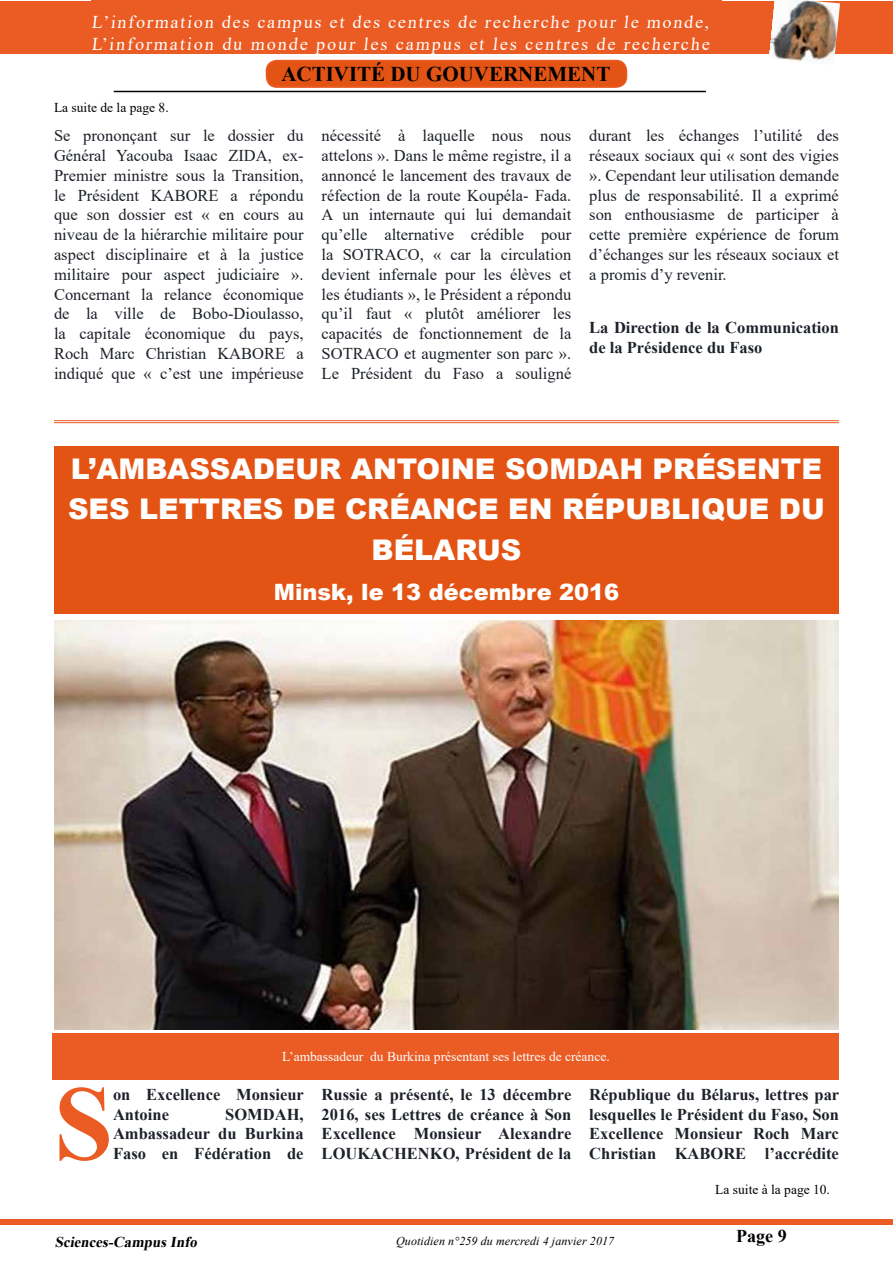
<style>
.page{position:relative;width:893px;height:1263px;background:#fff}
.page>*{position:absolute;margin:0;border:0;box-sizing:border-box;transform-origin:0 0}
.t1{font:700 106.2px "Times New Roman";color:#ea5c24}
.t2{font:900 28.5px/40.5px "Arial";color:#fff;text-align:center}
.t3{font:900 22.5px "Arial";color:#fff}
.t4{font:700 21px "Times New Roman";color:#000}
.t5{font:18px/21.6px "Times New Roman";letter-spacing:.105em;color:#fff}
.t6{font:700 18px "Times New Roman";color:#000}
.t7{font:16.5px/19.8px "Times New Roman";color:#1d2129;text-align:justify}
.t8{font:700 16.5px/19.8px "Times New Roman";color:#1d2129;text-align:justify}
.t9{font:italic 700 15px "Times New Roman";color:#000}
.t10{font:13.5px "Times New Roman";color:#fff}
.t11{font:13.5px "Times New Roman";color:#000}
.t12{font:italic 12px "Times New Roman";letter-spacing:.01em;color:#000}
</style>
<div class="page">
<div style="left:0;top:1219px;width:893px;height:6px;background:#ea5c24"></div>
<hr style="left:114px;top:91px;width:592px;height:1px;background:#000">
<div style="left:0;top:1px;width:893px;height:53px;background:#ea5c24"></div>
<div style="left:91px;top:0;width:631px;height:50px;background:#ea5c24"></div>
<img style="left:769px;top:0;width:71px;height:64px">
<div style="left:266px;top:61px;width:360px;height:26px;background:#e35414;border-radius:10px"></div>
<div style="left:266px;top:60px;width:361px;height:28px;border:2px solid #ea5c24;border-radius:10px"></div>
<hr style="left:54px;top:420px;width:785px;height:1px;background:#ea5c24">
<hr style="left:54px;top:422px;width:785px;height:1px;background:#ea5c24">
<div style="left:54px;top:446px;width:785px;height:167px;background:#e35414"></div>
<img style="left:54px;top:621px;width:785px;height:408px">
<div style="left:53px;top:1033px;width:786px;height:47px;background:#ea5c24"></div>
<p class="t5" style="left:91px;top:11px;width:622px">L’information des campus et des centres de recherche pour le monde,<br>L’information du monde pour les campus et les centres de recherche</p>
<p class="t11" style="left:54px;top:98px;width:116px">La suite de la page 8.</p>
<p class="t4" style="left:281px;top:59px;width:331px">ACTIVITÉ DU GOUVERNEMENT</p>
<p class="t7" style="left:54px;top:125px;width:251px">Se prononçant sur le dossier du Général Yacouba Isaac ZIDA, ex-Premier ministre sous la Transition, le Président KABORE a répondu que son dossier est « en cours au niveau de la hiérarchie militaire pour aspect disciplinaire et à la justice militaire pour aspect judiciaire ».<br>Concernant la relance économique de la ville de Bobo-Dioulasso, la capitale économique du pays, Roch Marc Christian KABORE a indiqué que « c’est une impérieuse</p>
<p class="t7" style="left:322px;top:125px;width:251px">nécessité à laquelle nous nous attelons ». Dans le même registre, il a annoncé le lancement des travaux de réfection de la route Koupéla- Fada.<br>A un internaute qui lui demandait qu’elle alternative crédible pour la SOTRACO, « car la circulation devient infernale pour les élèves et les étudiants », le Président a répondu qu’il faut « plutôt améliorer les capacités de fonctionnement de la SOTRACO et augmenter son parc ».<br>Le Président du Faso a souligné</p>
<p class="t7" style="left:589px;top:125px;width:251px">durant les échanges l’utilité des réseaux sociaux qui « sont des vigies ». Cependant leur utilisation demande plus de responsabilité. Il a exprimé son enthousiasme de participer à cette première expérience de forum d’échanges sur les réseaux sociaux et a promis d’y revenir.</p>
<p class="t8" style="left:589px;top:317px;width:251px">La Direction de la Communication de la Présidence du Faso</p>
<h2 class="t2" style="left:68px;top:448px;width:758px">L’AMBASSADEUR ANTOINE SOMDAH PRÉSENTE<br>SES LETTRES DE CRÉANCE EN RÉPUBLIQUE DU<br>BÉLARUS</h2>
<h3 class="t3" style="left:274px;top:576px;width:347px">Minsk, le 13 décembre 2016</h3>
<p class="t10" style="left:282px;top:1047px;width:329px">L’ambassadeur du Burkina présentant ses lettres de créance.</p>
<h1 class="t1" style="left:54px;top:1047px;width:61px">S</h1>
<p class="t8" style="left:113px;top:1084px;width:192px">on Excellence Monsieur<br>Antoine</p>
<p class="t8" style="left:113px;top:1104px;width:192px;text-indent:112px">SOMDAH, Ambassadeur du Burkina Faso en Fédération de</p>
<p class="t8" style="left:322px;top:1084px;width:251px">Russie a présenté, le 13 décembre 2016, ses Lettres de créance à Son Excellence Monsieur Alexandre LOUKACHENKO, Président de la</p>
<p class="t8" style="left:589px;top:1084px;width:251px">République du Bélarus, lettres par lesquelles le Président du Faso, Son Excellence Monsieur Roch Marc Christian KABORE l’accrédite</p>
<p class="t11" style="left:715px;top:1180px;width:116px">La suite à la page 10.</p>
<p class="t9" style="left:55px;top:1231px;width:147px">Sciences-CampusInfo</p>
<p class="t12" style="left:396px;top:1232px;width:220px">Quotidien n°259 du mercredi 4 janvier 2017</p>
<p class="t6" style="left:736px;top:1223px;width:52px">Page 9</p>
</div>
